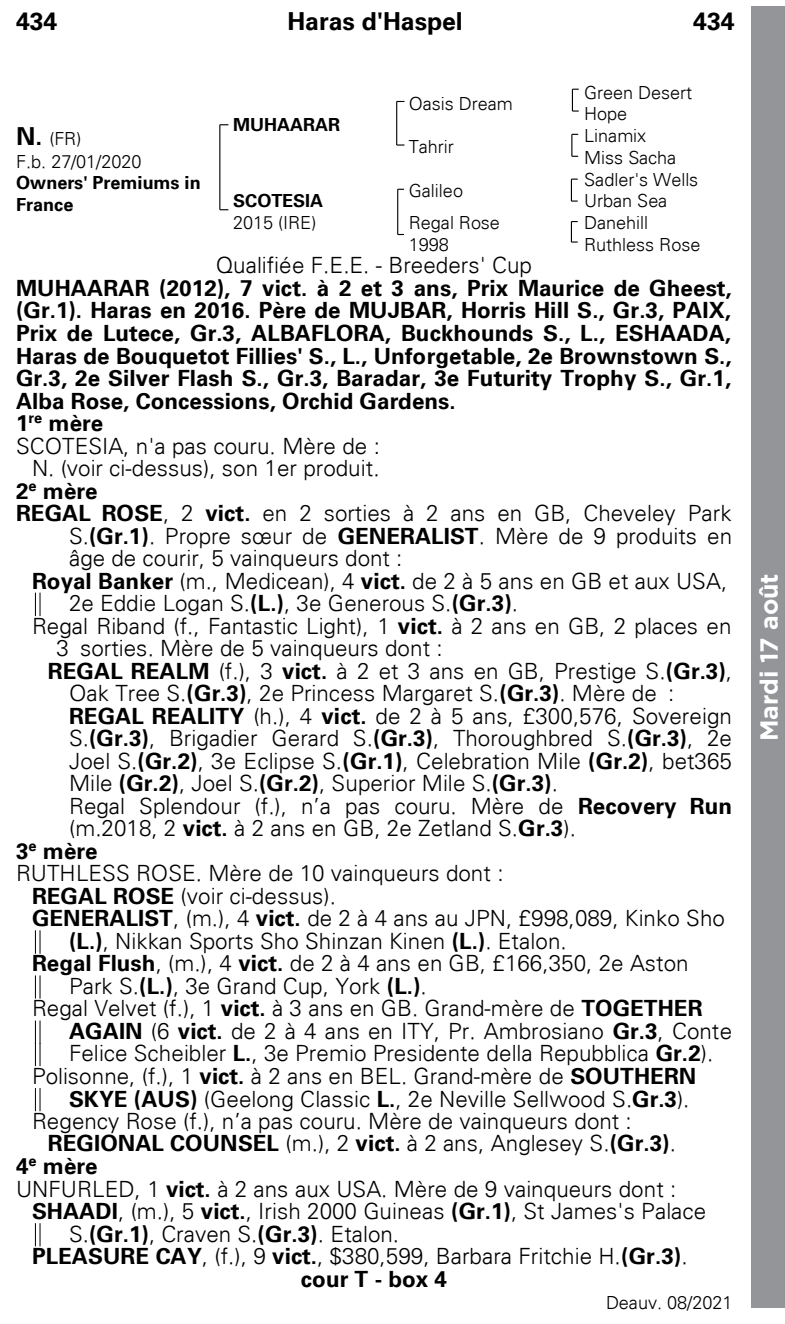
<style>
.page{position:relative;width:785px;height:1324px;background:#fff}
.page>*{position:absolute;margin:0;border:0;box-sizing:border-box;transform-origin:0 0}
.t1{font:700 24.75px "Univers 65";color:#000}
.t2{font:700 24.75px "Gotham";color:#fff}
.t3{font:300 22.5px/22.5px "Univers 45";color:#000;text-align:right}
.t4{font:700 22.5px/22.5px "Univers 65";color:#000}
.t5{font:300 18px/21.6px "Univers 45";letter-spacing:-.005em;color:#000}
.t6{font:700 18px/21.4px "Univers 65";color:#000}
.s1{font-family:"Univers 65";font-weight:700;font-size:24.75px}
.s2{font-family:"Univers 65";font-weight:700}
.s3{font-family:"Univers 45";font-weight:300}
</style>
<div class="page">
<svg style="left:35px;top:593px;width:6px;height:22px"></svg>
<svg style="left:35px;top:930px;width:6px;height:23px"></svg>
<svg style="left:35px;top:976px;width:6px;height:22px"></svg>
<svg style="left:35px;top:1021px;width:6px;height:44px"></svg>
<svg style="left:35px;top:1088px;width:6px;height:22px"></svg>
<svg style="left:35px;top:1223px;width:6px;height:22px"></svg>
<hr style="left:219px;top:125px;width:1px;height:85px;background:#000">
<svg style="left:396px;top:144px;width:8px;height:2px"></svg>
<hr style="left:396px;top:101px;width:1px;height:44px;background:#000">
<hr style="left:397px;top:189px;width:1px;height:45px;background:#000">
<hr style="left:570px;top:221px;width:2px;height:21px;background:#000">
<svg style="left:571px;top:134px;width:7px;height:23px"></svg>
<hr style="left:570px;top:179px;width:2px;height:22px;background:#000">
<svg style="left:572px;top:89px;width:6px;height:23px"></svg>
<div style="left:751px;top:6px;width:33px;height:1301px;background:#939598"></div>
<p class="t1" style="left:16px;top:7px;width:43px">434</p>
<p class="t1" style="left:287px;top:7px;width:177px">Haras d'Haspel</p>
<p class="t1" style="left:693px;top:7px;width:43px">434</p>
<p class="t5" style="left:408px;top:92px;width:106px">Oasis Dream</p>
<p class="t5" style="left:584px;top:82px;width:109px">Green Desert<br>Hope</p>
<p class="t5" style="left:408px;top:136px;width:47px">Tahrir</p>
<p class="t5" style="left:584px;top:125px;width:94px">Linamix<br>Miss Sacha</p>
<p class="t6" style="left:233px;top:114px;width:109px">MUHAARAR</p>
<p class="t5" style="left:16px;top:127px;width:127px;line-height:23.4px"><span class="s1">N.</span> (FR)<br>F.b. 27/01/2020</p>
<p class="t6" style="left:16px;top:172px;width:186px">Owners' Premiums in<br>France</p>
<p class="t5" style="left:408px;top:179px;width:56px">Galileo</p>
<p class="t5" style="left:584px;top:169px;width:116px">Sadler's Wells<br>Urban Sea</p>
<p class="t5" style="left:408px;top:212px;width:93px">Regal Rose<br>1998</p>
<p class="t5" style="left:584px;top:212px;width:118px">Danehill<br>Ruthless Rose</p>
<p class="t3" style="left:216px;top:254px;width:317px">Qualifiée F.E.E. - Breeders' Cup</p>
<p class="t4" style="left:16px;top:277px;width:717px">MUHAARAR (2012), 7 vict. à 2 et 3 ans, Prix Maurice de Gheest, (Gr.1). Haras en 2016. Père de MUJBAR, Horris Hill S., Gr.3, PAIX, Prix de Lutece, Gr.3, ALBAFLORA, Buckhounds S., L., ESHAADA, Haras de Bouquetot Fillies' S., L., Unforgetable, 2e Brownstown S., Gr.3, 2e Silver Flash S., Gr.3, Baradar, 3e Futurity Trophy S., Gr.1, Alba Rose, Concessions, Orchid Gardens.<br>1<sup>re</sup> mère</p>
<p class="t3" style="left:16px;top:434px;width:365px">SCOTESIA, n'a pas couru. Mère de :<br>N. (voir ci-dessus), son 1er produit.</p>
<p class="t4" style="left:16px;top:480px;width:83px">2<sup>e</sup> mère</p>
<p class="t3" style="left:16px;top:502px;width:717px"><span class="s2">REGAL ROSE</span>, 2 <span class="s2">vict.</span> en 2 sorties à 2 ans en GB, Cheveley Park</p>
<p class="t3" style="left:69px;top:524px;width:664px">S.<span class="s2">(Gr.1)</span>. Propre sœur de <span class="s2">GENERALIST</span>. Mère de 9 produits en</p>
<p class="t3" style="left:69px;top:547px;width:335px">âge de courir, 5 vainqueurs dont :</p>
<p class="t3" style="left:32px;top:569px;width:696px"><span class="s2">Royal Banker</span> (m., Medicean), 4 <span class="s2">vict.</span> de 2 à 5 ans en GB et aux USA,</p>
<p class="t3" style="left:69px;top:592px;width:450px">2e Eddie Logan S.<span class="s2">(L.)</span>, 3e Generous S.<span class="s2">(Gr.3)</span>.</p>
<p class="t3" style="left:32px;top:614px;width:701px">Regal Riband (f., Fantastic Light), 1 <span class="s2">vict.</span> à 2 ans en GB, 2 places en</p>
<p class="t3" style="left:56px;top:637px;width:388px">3 sorties. Mère de 5 vainqueurs dont :</p>
<p class="t3" style="left:48px;top:659px;width:685px"><span class="s2">REGAL REALM</span> (f.), 3 <span class="s2">vict.</span> à 2 et 3 ans en GB, Prestige S.<span class="s2">(Gr.3)</span>,</p>
<p class="t3" style="left:69px;top:682px;width:606px">Oak Tree S.<span class="s2">(Gr.3)</span>, 2e Princess Margaret S.<span class="s2">(Gr.3)</span>. Mère de :</p>
<p class="t3" style="left:69px;top:704px;width:664px"><span class="s2">REGAL REALITY</span> (h.), 4 <span class="s2">vict.</span> de 2 à 5 ans, £300,576, Sovereign</p>
<p class="t3" style="left:69px;top:727px;width:664px">S.<span class="s2">(Gr.3)</span>, Brigadier Gerard S.<span class="s2">(Gr.3)</span>, Thoroughbred S.<span class="s2">(Gr.3)</span>, 2e</p>
<p class="t3" style="left:69px;top:749px;width:664px">Joel S.<span class="s2">(Gr.2)</span>, 3e Eclipse S.<span class="s2">(Gr.1)</span>, Celebration Mile <span class="s2">(Gr.2)</span>, bet365</p>
<p class="t3" style="left:69px;top:772px;width:490px">Mile <span class="s2">(Gr.2)</span>, Joel S.<span class="s2">(Gr.2)</span>, Superior Mile S.<span class="s2">(Gr.3)</span>.</p>
<p class="t3" style="left:69px;top:794px;width:664px">Regal Splendour (f.), n’a pas couru. Mère de <span class="s2">Recovery Run</span></p>
<p class="t3" style="left:69px;top:817px;width:508px">(m.2018, 2 <span class="s2">vict.</span> à 2 ans en GB, 2e Zetland S.<span class="s2">Gr.3</span>).</p>
<p class="t4" style="left:16px;top:839px;width:83px">3<sup>e</sup> mère</p>
<p class="t3" style="left:16px;top:862px;width:489px">RUTHLESS ROSE. Mère de 10 vainqueurs dont :</p>
<p class="t3" style="left:32px;top:884px;width:305px"><span class="s2">REGAL ROSE</span> (voir ci-dessus).</p>
<p class="t3" style="left:32px;top:907px;width:694px"><span class="s2">GENERALIST</span>, (m.), 4 <span class="s2">vict.</span> de 2 à 4 ans au JPN, £998,089, Kinko Sho</p>
<p class="t3" style="left:69px;top:929px;width:499px"><span class="s2">(L.)</span>, Nikkan Sports Sho Shinzan Kinen <span class="s2">(L.)</span>. Etalon.</p>
<p class="t3" style="left:32px;top:952px;width:658px"><span class="s2">Regal Flush</span>, (m.), 4 <span class="s2">vict.</span> de 2 à 4 ans en GB, £166,350, 2e Aston</p>
<p class="t3" style="left:69px;top:974px;width:359px">Park S.<span class="s2">(L.)</span>, 3e Grand Cup, York <span class="s2">(L.)</span>.</p>
<p class="t3" style="left:32px;top:997px;width:672px">Regal Velvet (f.), 1 <span class="s2">vict.</span> à 3 ans en GB. Grand-mère de <span class="s2">TOGETHER</span></p>
<p class="t3" style="left:69px;top:1019px;width:664px"><span class="s2">AGAIN</span> (6 <span class="s2">vict.</span> de 2 à 4 ans en ITY, Pr. Ambrosiano <span class="s2">Gr.3</span>, Conte</p>
<p class="t3" style="left:69px;top:1042px;width:645px">Felice Scheibler <span class="s2">L.</span>, 3e Premio Presidente della Repubblica <span class="s2">Gr.2</span>).</p>
<p class="t3" style="left:32px;top:1064px;width:665px">Polisonne, (f.), 1 <span class="s2">vict.</span> à 2 ans en BEL. Grand-mère de <span class="s2">SOUTHERN</span></p>
<p class="t3" style="left:69px;top:1087px;width:622px"><span class="s2">SKYE (AUS)</span> (Geelong Classic <span class="s2">L.</span>, 2e Neville Sellwood S.<span class="s2">Gr.3</span>).</p>
<p class="t3" style="left:32px;top:1109px;width:601px">Regency Rose (f.), n’a pas couru. Mère de vainqueurs dont :</p>
<p class="t4" style="left:16px;top:1132px;width:661px;text-indent:32px">REGIONAL COUNSEL <span class="s3">(m.), 2</span> vict. <span class="s3">à 2 ans, Anglesey S.</span>(Gr.3)<span class="s3">.<br></span>4<sup>e</sup> mère</p>
<p class="t3" style="left:16px;top:1177px;width:661px">UNFURLED, 1 <span class="s2">vict.</span> à 2 ans aux USA. Mère de 9 vainqueurs dont :</p>
<p class="t3" style="left:32px;top:1199px;width:675px"><span class="s2">SHAADI</span>, (m.), 5 <span class="s2">vict.</span>, Irish 2000 Guineas <span class="s2">(Gr.1)</span>, St James's Palace</p>
<p class="t3" style="left:69px;top:1222px;width:331px">S.<span class="s2">(Gr.1)</span>, Craven S.<span class="s2">(Gr.3)</span>. Etalon.</p>
<p class="t3" style="left:32px;top:1244px;width:657px"><span class="s2">PLEASURE CAY</span>, (f.), 9 <span class="s2">vict.</span>, $380,599, Barbara Fritchie H.<span class="s2">(Gr.3)</span>.</p>
<p class="t4" style="left:301px;top:1267px;width:148px">cour T - box 4</p>
<p class="t5" style="left:606px;top:1291px;width:128px">Deauv. 08/2021</p>
<p class="t6" style="left:233px;top:190px;width:92px">SCOTESIA</p>
<p class="t5" style="left:233px;top:212px;width:85px">2015 (IRE)</p>
<p class="t2" style="left:752px;top:741px;width:169px;rotate:-90deg">Mardi 17 août</p>
</div>
